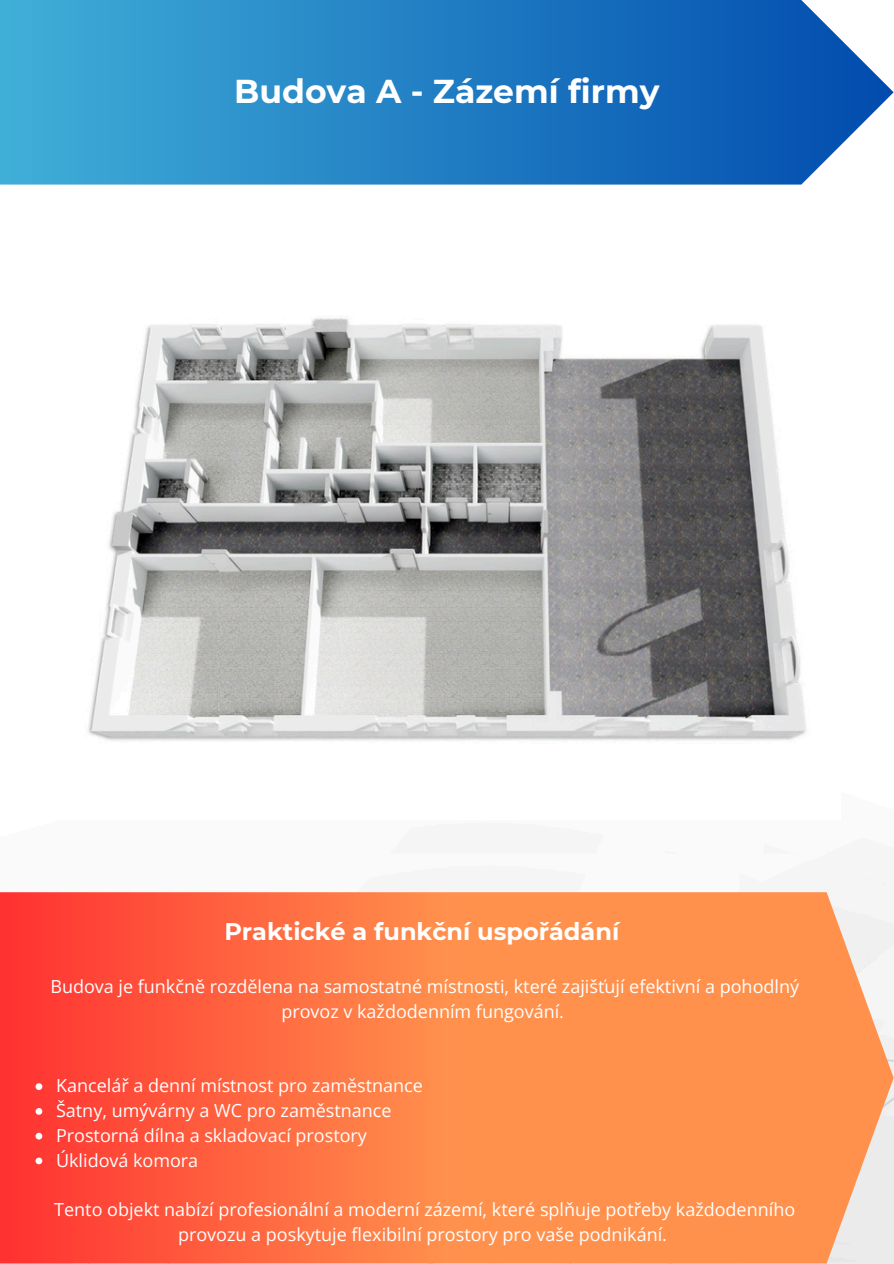
<style>
.page{position:relative;width:894px;height:1264px;background:#fff}
.page>*{position:absolute;margin:0;border:0;box-sizing:border-box;transform-origin:0 0}
.t1{font:700 33px "Montserrat";color:#fff}
.t2{font:700 24px "Montserrat";color:#fff}
.t3{font:18px/24.8px "Open Sans";color:#fff;text-align:center}
</style>
<div class="page">
<svg style="left:0;top:892px;width:893px;height:371px;background:#fe7c4b"></svg>
<svg style="left:0;top:0;width:893px;height:184px;background:#2d85c6"></svg>
<img style="left:88px;top:318px;width:719px;height:423px">
<svg style="left:36px;top:1083px;width:6px;height:6px"></svg>
<svg style="left:36px;top:1107px;width:6px;height:7px"></svg>
<svg style="left:36px;top:1132px;width:6px;height:7px"></svg>
<svg style="left:36px;top:1157px;width:6px;height:7px"></svg>
<p class="t1" style="left:234px;top:71px;width:426px">Budova A - Zázemí firmy</p>
<h1 class="t2" style="left:224px;top:917px;width:396px">Praktické a funkční uspořádání</h1>
<p class="t3" style="left:50px;top:973px;width:750px">Budova je funkčně rozdělena na samostatné místnosti, které zajišťují efektivní a pohodlný provoz v každodenním fungování.</p>
<p class="t3" style="left:56px;top:1072px;width:368px">Kancelář a denní místnost pro zaměstnance</p>
<h2 class="t3" style="left:56px;top:1097px;width:337px">Šatny, umývárny a WC pro zaměstnance</h2>
<p class="t3" style="left:56px;top:1122px;width:312px">Prostorná dílna a skladovací prostory</p>
<p class="t3" style="left:56px;top:1147px;width:144px">Úklidová komora</p>
<p class="t3" style="left:54px;top:1196px;width:742px">Tento objekt nabízí profesionální a moderní zázemí, které splňuje potřeby každodenního provozu a poskytuje flexibilní prostory pro vaše podnikání.</p>
</div>
